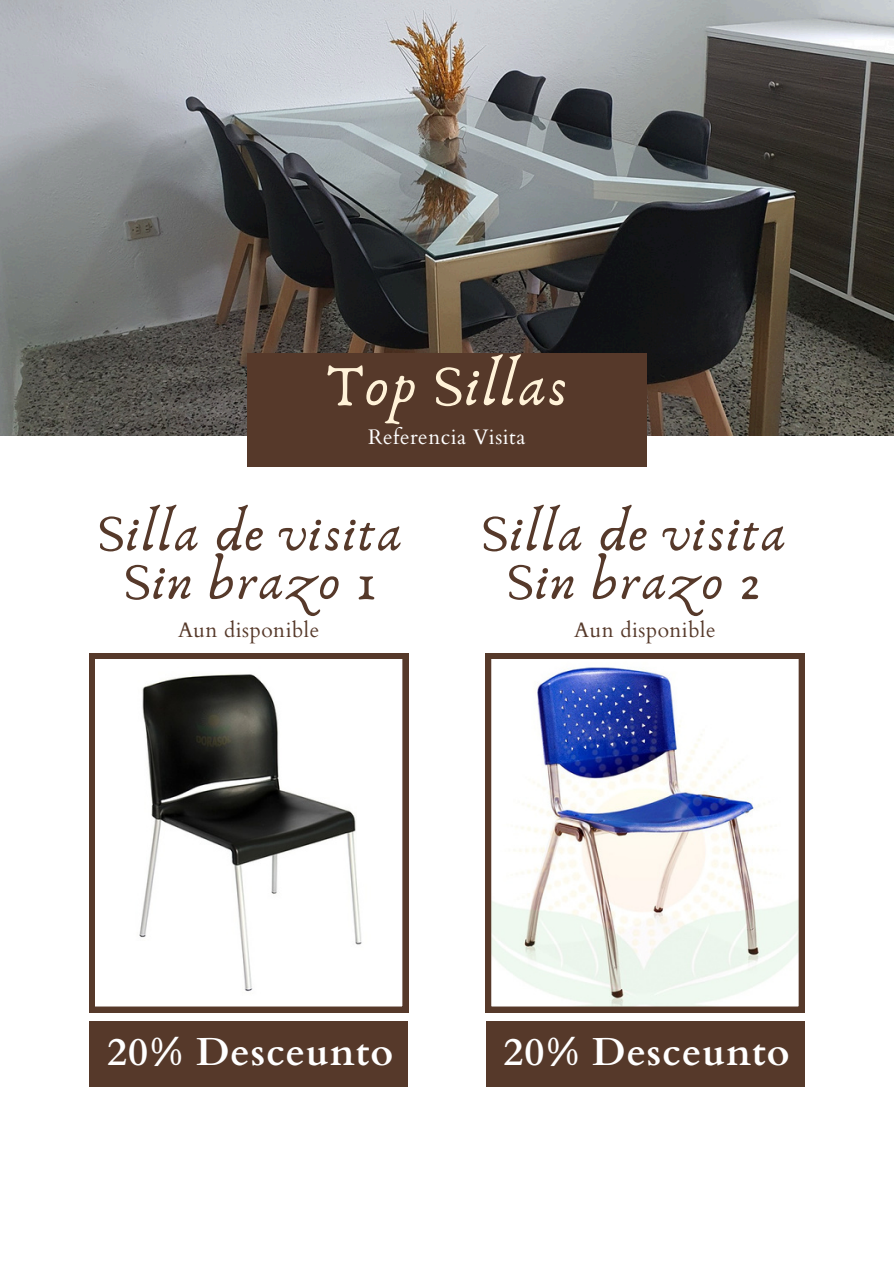
<style>
.page{position:relative;width:894px;height:1264px;background:#fff}
.page>*{position:absolute;margin:0;border:0;box-sizing:border-box;transform-origin:0 0}
.t1{font:60px "Anaktoria";letter-spacing:.025em;color:#fff2d8}
.t2{font:54px/48.3px "Anaktoria";letter-spacing:.025em;color:#56392a;text-align:center}
.t3{font:700 39px "Cardo";letter-spacing:.025em;color:#fff}
.t4{font:21px "Cardo";letter-spacing:.025em;color:#56392a}
.t5{font:21px "Cardo";letter-spacing:.025em;color:#fff}
</style>
<div class="page">
<img style="left:0;top:0;width:893px;height:435px">
<div style="left:247px;top:353px;width:399px;height:113px;background:#56392a"></div>
<svg style="left:89px;top:653px;width:319px;height:359px"></svg>
<svg style="left:485px;top:653px;width:319px;height:359px"></svg>
<div style="left:89px;top:1020px;width:319px;height:66px;background:#56392a"></div>
<div style="left:485px;top:1020px;width:319px;height:66px;background:#56392a"></div>
<h1 class="t1" style="left:325px;top:349px;width:244px">Top Sillas</h1>
<h2 class="t5" style="left:368px;top:423px;width:159px">Referencia Visita</h2>
<p class="t2" style="left:98px;top:510px;width:306px">Silla de visita<br>Sin brazo 1</p>
<h1 class="t4" style="left:178px;top:616px;width:143px">Aun disponible</h1>
<p class="t4" style="left:574px;top:616px;width:143px">Aun disponible</p>
<h2 class="t2" style="left:481px;top:510px;width:306px">Silla de visita<br>Sin brazo 2</h2>
<h1 class="t3" style="left:107px;top:1026px;width:287px">20% Desceunto</h1>
<p class="t3" style="left:503px;top:1026px;width:287px">20% Desceunto</p>
</div>
